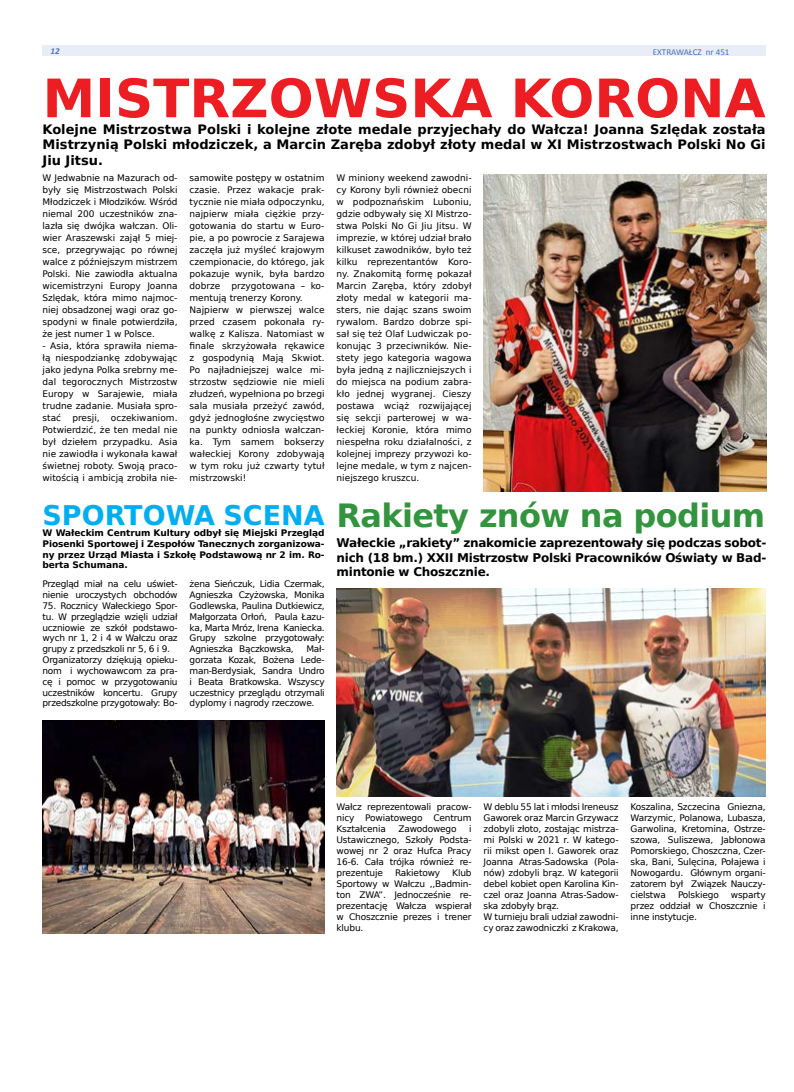
<style>
.page{position:relative;width:794px;height:1092px;background:#fff}
.page>*{position:absolute;margin:0;border:0;box-sizing:border-box;transform-origin:0 0}
.t1{font:700 53px "DejaVu Sans";color:#ed1d24}
.t2{font:700 32px "DejaVu Sans";letter-spacing:-.02em;color:#33933e}
.t3{font:700 27px "DejaVu Sans";color:#00aeef}
.t4{font:700 13px/15.6px "DejaVu Sans";color:#000;text-align:justify}
.t5{font:700 12px/14.4px "DejaVu Sans";letter-spacing:-.02em;color:#000;text-align:justify}
.t6{font:9px/12px "DejaVu Sans";letter-spacing:-.02em;color:#000;text-align:justify}
.t7{font:9px/12px "DejaVu Sans";color:#000}
.t8{font:700 9px/10.8px "DejaVu Sans";letter-spacing:-.01em;color:#000;text-align:justify}
.t9{font:9px "Calibri";color:#4572b5}
.t10{font:italic 700 9px "Calibri";color:#4e76ba}
</style>
<div class="page">
<div style="left:43px;top:45px;width:722px;height:11px;background:#e9edf7"></div>
<img style="left:483px;top:174px;width:283px;height:317px">
<img style="left:336px;top:588px;width:429px;height:208px">
<img style="left:43px;top:720px;width:282px;height:213px">
<p class="t10" style="left:50px;top:45px;width:11px">12</p>
<p class="t9" style="left:653px;top:46px;width:78px">EXTRAWAŁCZ nr 451</p>
<h1 class="t1" style="left:43px;top:55px;width:724px">MISTRZOWSKA KORONA</h1>
<h3 class="t4" style="left:43px;top:121px;width:724px">Kolejne Mistrzostwa Polski i kolejne złote medale przyjechały do Wałcza! Joanna Szlędak została Mistrzynią Polski młodziczek, a Marcin Zaręba zdobył złoty medal w XI Mistrzostwach Polski No Gi Jiu Jitsu.</h3>
<p class="t6" style="left:43px;top:172px;width:136px">W Jedwabnie na Mazurach od&shy;były się Mistrzostwach Polski Młodziczek i Młodzików. Wśród niemal 200 uczestników zna&shy;lazła się dwójka wałczan. Oli&shy;wier Araszewski zajął 5 miej&shy;sce, przegrywając po równej walce z późniejszym mistrzem Polski. Nie zawiodła aktualna wicemistrzyni Europy Joanna Szlędak, która mimo najmoc&shy;niej obsadzonej wagi oraz go&shy;spodyni w finale potwierdziła, że jest numer 1 w Polsce.</p>
<p class="t6" style="left:43px;top:340px;width:136px">- Asia, która sprawiła niema&shy;łą niespodziankę zdobywając jako jedyna Polka srebrny me&shy;dal tegorocznych Mistrzostw Europy w Sarajewie, miała trudne zadanie. Musiała spro&shy;stać presji, oczekiwaniom.<br>Potwierdzić, że ten medal nie był dziełem przypadku. Asia nie zawiodła i wykonała kawał świetnej roboty. Swoją praco&shy;witością i ambicją zrobiła nie-</p>
<p class="t7" style="left:189px;top:172px;width:136px">samowite postępy w ostatnim czasie. Przez wakacje prak&shy;tycznie nie miała odpoczynku, najpierw miała ciężkie przy&shy;gotowania do startu w Euro&shy;pie, a po powrocie z Sarajewa zaczęła już myśleć krajowym czempionacie, do którego, jak pokazuje wynik, była bardzo dobrze przygotowana – ko&shy;mentują trenerzy Korony.<br>Najpierw w pierwszej walce przed czasem pokonała ry&shy;walkę z Kalisza. Natomiast w finale skrzyżowała rękawice z gospodynią Mają Skwiot.<br>Po najładniejszej walce mi&shy;strzostw sędziowie nie mieli złudzeń, wypełniona po brzegi sala musiała przeżyć zawód, gdyż jednogłośne zwycięstwo na punkty odniosła wałczan&shy;ka. Tym samem bokserzy wałeckiej Korony zdobywają w tym roku już czwarty tytuł mistrzowski!</p>
<p class="t6" style="left:336px;top:172px;width:136px">W miniony weekend zawodni&shy;cy Korony byli również obecni w podpoznańskim Luboniu, gdzie odbywały się XI Mistrzo&shy;stwa Polski No Gi Jiu Jitsu. W imprezie, w której udział brało kilkuset zawodników, było też kilku reprezentantów Koro&shy;ny. Znakomitą formę pokazał Marcin Zaręba, który zdobył złoty medal w kategorii ma&shy;sters, nie dając szans swoim rywalom. Bardzo dobrze spi&shy;sał się też Olaf Ludwiczak po&shy;konując 3 przeciwników. Nie&shy;stety jego kategoria wagowa była jedną z najliczniejszych i do miejsca na podium zabra&shy;kło jednej wygranej. Cieszy postawa wciąż rozwijającej się sekcji parterowej w wa&shy;łeckiej Koronie, która mimo niespełna roku działalności, z kolejnej imprezy przywozi ko&shy;lejne medale, w tym z najcen&shy;niejszego kruszcu.</p>
<h3 class="t3" style="left:43px;top:493px;width:284px">SPORTOWA SCENA</h3>
<p class="t8" style="left:43px;top:527px;width:284px">W Wałeckim Centrum Kultury odbył się Miejski Przegląd Piosenki Sportowej i Zespołów Tanecznych zorganizowa&shy;ny przez Urząd Miasta i Szkołę Podstawową nr 2 im. Ro&shy;berta Schumana.</p>
<p class="t6" style="left:43px;top:578px;width:137px;line-height:10.8px">Przegląd miał na celu uświet&shy;nienie uroczystych obchodów</p>
<p class="t6" style="left:43px;top:600px;width:137px;line-height:10.8px;text-align:left">75. Rocznicy Wałeckiego Spor&shy;tu. W przeglądzie wzięli udział uczniowie ze szkół podstawo&shy;wych nr 1, 2 i 4 w Wałczu oraz grupy z przedszkoli nr 5, 6 i 9.<br>Organizatorzy dziękują opieku&shy;nom i wychowawcom za pra&shy;cę i pomoc w przygotowaniu uczestników koncertu. Grupy przedszkolne przygotowały: Bo-</p>
<p class="t6" style="left:190px;top:578px;width:137px;line-height:10.8px">żena Sieńczuk, Lidia Czermak, Agnieszka Czyżowska, Monika Godlewska, Paulina Dutkiewicz, Małgorzata Orłoń, Paula Łazu&shy;ka, Marta Mróz, Irena Kaniecka.<br>Grupy szkolne przygotowały:<br>Agnieszka Bączkowska,</p>
<p class="t6" style="left:190px;top:643px;width:137px;line-height:10.8px;text-indent:117px">Mał&shy;gorzata Kozak, Bożena Lede&shy;man-Berdysiak, Sandra Undro i Beata Bratkowska. Wszyscy uczestnicy przeglądu otrzymali dyplomy i nagrody rzeczowe.</p>
<h2 class="t2" style="left:336px;top:489px;width:430px">Rakiety znów na podium</h2>
<h3 class="t5" style="left:336px;top:535px;width:431px">Wałeckie „rakiety” znakomicie zaprezentowały się podczas sobot&shy;nich (18 bm.) XXII Mistrzostw Polski Pracowników Oświaty w Bad&shy;mintonie w Choszcznie.</h3>
<p class="t6" style="left:336px;top:801px;width:136px;line-height:11px">Wałcz reprezentowali pracow&shy;nicy Powiatowego Centrum Kształcenia</p>
<p class="t6" style="left:336px;top:823px;width:136px;line-height:11px;text-indent:132px">i Ustawicznego, Szkoły Podsta&shy;wowej nr 2 oraz Hufca Pracy 16-6. Cała trójka również re&shy;prezentuje</p>
<p class="t6" style="left:398px;top:822px;width:60px">Zawodowego</p>
<p class="t6" style="left:336px;top:867px;width:136px;line-height:11px;text-indent:116px">Klub Sportowy w Wałczu ,,Badmin&shy;ton ZWA”. Jednocześnie re&shy;prezentację Wałcza wspierał w Choszcznie prezes i trener klubu.</p>
<p class="t6" style="left:395px;top:866px;width:47px">Rakietowy</p>
<p class="t6" style="left:483px;top:800px;width:136px;line-height:11px;text-align:left">W deblu 55 lat i młodsi Ireneusz<br>Gaworek oraz Marcin Grzywacz zdobyli złoto, zostając mistrza&shy;mi Polski w 2021 r. W katego&shy;rii mikst open I. Gaworek oraz<br>Joanna Atras-Sadowska (Pola&shy;nów) zdobyli brąz. W kategorii debel kobiet open Karolina Kin&shy;czel oraz Joanna Atras-Sadow&shy;ska zdobyły brąz.<br>W turnieju brali udział zawodni&shy;cy oraz zawodniczki z Krakowa,</p>
<p class="t6" style="left:630px;top:800px;width:136px;line-height:11px">Koszalina, Szczecina Gniezna, Warzymic, Polanowa, Lubasza, Garwolina, Kretomina, Ostrze&shy;szowa, Suliszewa, Jabłonowa Pomorskiego, Choszczna, Czer&shy;ska, Bani, Sulęcina, Połajewa i Nowogardu. Głównym organi&shy;zatorem był Związek Nauczy&shy;cielstwa</p>
<p class="t6" style="left:678px;top:888px;width:42px">Polskiego</p>
<p class="t6" style="left:630px;top:888px;width:136px;line-height:11px;text-indent:100px">wsparty przez oddział w Choszcznie i inne instytucje.</p>
</div>
